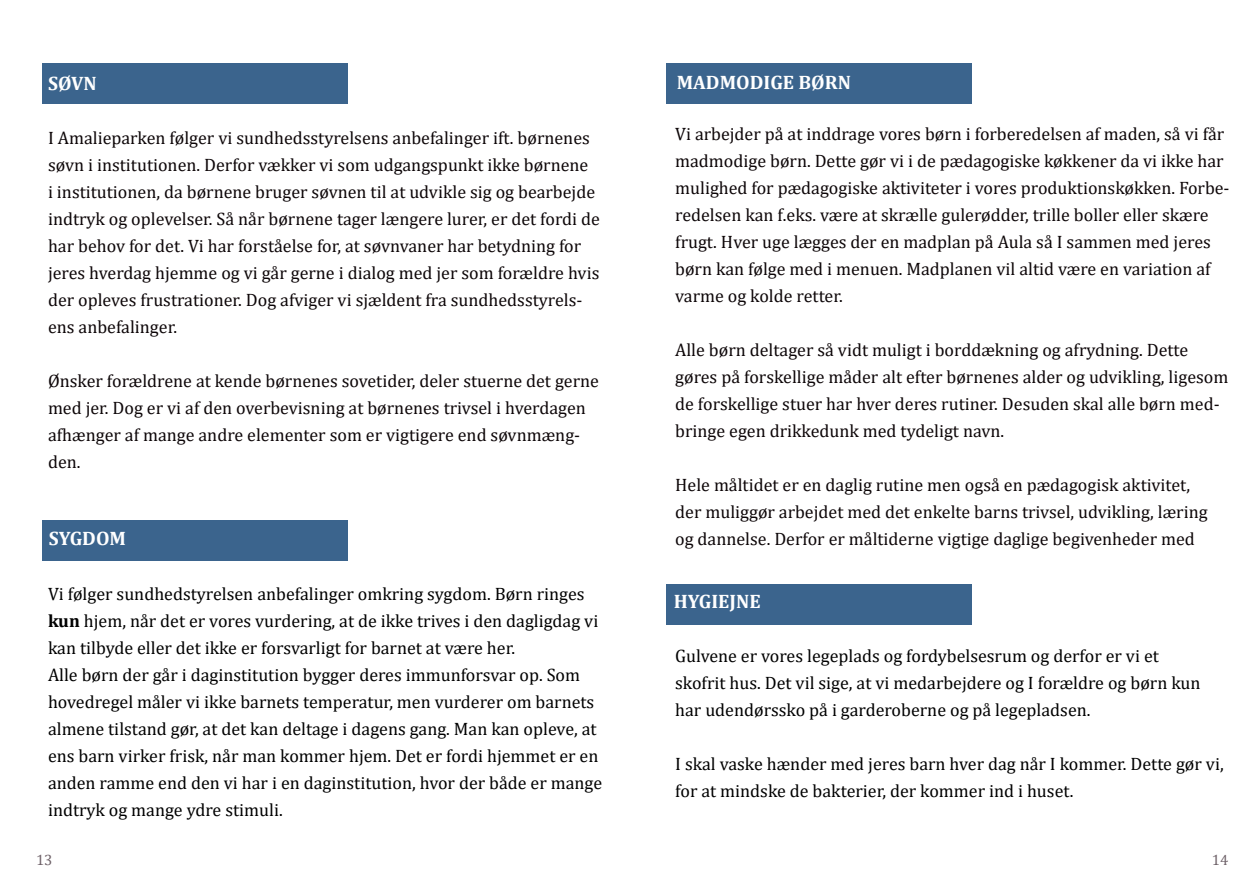
<style>
.page{position:relative;width:1259px;height:893px;background:#fff}
.page>*{position:absolute;margin:0;border:0;box-sizing:border-box;transform-origin:0 0}
.t1{font:700 19.5px "Cambria";color:#fff}
.t2{font:18px/27px "Cambria";color:#0d0608}
.t3{font:18px/27px "Cambria";color:#000}
.t4{font:15px "Cambria";color:#6e6168}
.s1{font-weight:700}
</style>
<div class="page">
<div style="left:42px;top:520px;width:305px;height:41px;background:#3b648d"></div>
<div style="left:42px;top:63px;width:305px;height:41px;background:#3b648d"></div>
<div style="left:666px;top:63px;width:305px;height:41px;background:#3b648d"></div>
<div style="left:666px;top:584px;width:305px;height:40px;background:#3b648d"></div>
<p class="t1" style="left:48px;top:70px;width:50px">SØVN</p>
<p class="t2" style="left:48px;top:124px;width:553px">I Amalieparken følger vi sundhedsstyrelsens anbefalinger ift. børnenes søvn i institutionen. Derfor vækker vi som udgangspunkt ikke børnene<br>i institutionen, da børnene bruger søvnen til at udvikle sig og bearbejde indtryk og oplevelser. Så når børnene tager længere lurer, er det fordi de har behov for det. Vi har forståelse for, at søvnvaner har betydning for jeres hverdag hjemme og vi går gerne i dialog med jer som forældre hvis der opleves frustrationer. Dog afviger vi sjældent fra sundhedsstyrels&shy;ens anbefalinger.</p>
<p class="t2" style="left:48px;top:367px;width:552px">Ønsker forældrene at kende børnenes sovetider, deler stuerne det gerne med jer. Dog er vi af den overbevisning at børnenes trivsel i hverdagen afhænger af mange andre elementer som er vigtigere end søvnmæng&shy;den.</p>
<p class="t1" style="left:49px;top:525px;width:79px">SYGDOM</p>
<p class="t3" style="left:48px;top:580px;width:552px">Vi følger sundhedstyrelsen anbefalinger omkring sygdom. Børn ringes <span class="s1">kun</span> hjem, når det er vores vurdering, at de ikke trives i den dagligdag vi kan tilbyde eller det ikke er forsvarligt for barnet at være her.</p>
<p class="t3" style="left:48px;top:661px;width:556px">Alle børn der går i daginstitution bygger deres immunforsvar op. Som hovedregel måler vi ikke barnets temperatur, men vurderer om barnets almene tilstand gør, at det kan deltage i dagens gang. Man kan opleve, at ens barn virker frisk, når man kommer hjem. Det er fordi hjemmet er en anden ramme end den vi har i en daginstitution, hvor der både er mange indtryk og mange ydre stimuli.</p>
<p class="t1" style="left:676px;top:69px;width:176px">MADMODIGE BØRN</p>
<p class="t2" style="left:675px;top:121px;width:556px">Vi arbejder på at inddrage vores børn i forberedelsen af maden, så vi får madmodige børn. Dette gør vi i de pædagogiske køkkener da vi ikke har mulighed for pædagogiske aktiviteter i vores produktionskøkken. Forbe&shy;redelsen kan f.eks. være at skrælle gulerødder, trille boller eller skære frugt. Hver uge lægges der en madplan på Aula så I sammen med jeres børn kan følge med i menuen. Madplanen vil altid være en variation af varme og kolde retter.</p>
<p class="t2" style="left:675px;top:337px;width:555px">Alle børn deltager så vidt muligt i borddækning og afrydning. Dette gøres på forskellige måder alt efter børnenes alder og udvikling, ligesom de forskellige stuer har hver deres rutiner. Desuden skal alle børn med&shy;bringe egen drikkedunk med tydeligt navn.</p>
<p class="t2" style="left:675px;top:472px;width:534px">Hele måltidet er en daglig rutine men også en pædagogisk aktivitet, der muliggør arbejdet med det enkelte barns trivsel, udvikling, læring og dannelse. Derfor er måltiderne vigtige daglige begivenheder med</p>
<p class="t1" style="left:674px;top:587px;width:88px">HYGIEJNE</p>
<p class="t3" style="left:675px;top:642px;width:485px">Gulvene er vores legeplads og fordybelsesrum og derfor er vi et</p>
<p class="t3" style="left:675px;top:669px;width:527px">skofrit hus. Det vil sige, at vi medarbejdere og I forældre og børn kun</p>
<p class="t3" style="left:675px;top:696px;width:417px">har udendørssko på i garderoberne og på legepladsen.</p>
<p class="t3" style="left:675px;top:750px;width:550px">I skal vaske hænder med jeres barn hver dag når I kommer. Dette gør vi,</p>
<p class="t3" style="left:675px;top:777px;width:400px">for at mindske de bakterier, der kommer ind i huset.</p>
<p class="t4" style="left:36px;top:851px;width:18px">13</p>
<p class="t4" style="left:1211px;top:851px;width:18px">14</p>
</div>
